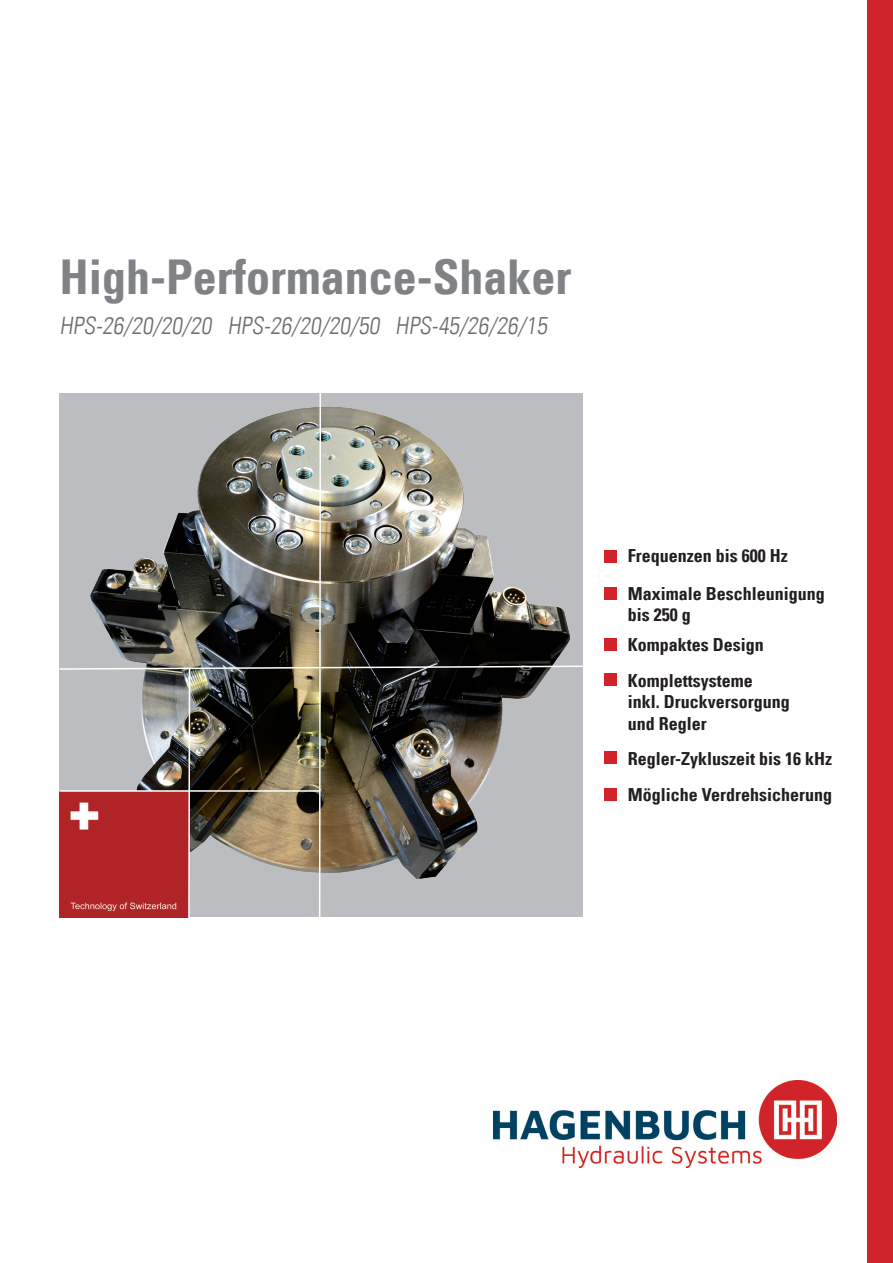
<style>
.page{position:relative;width:893px;height:1263px;background:#fff}
.page>*{position:absolute;margin:0;border:0;box-sizing:border-box;transform-origin:0 0}
.t1{font:48px "Univers Com 67 Bold Cond";color:#808285}
.t2{font:24px "Univers Com 47 Light Cond";color:#6c6d70}
.t3{font:18px/21.6px "Univers Com 67 Bold Cond";color:#231f20}
</style>
<div class="page">
<div style="left:867px;top:0;width:26px;height:1263px;background:#d1232a"></div>
<img style="left:493px;top:1081px;width:344px;height:87px">
<div style="left:604px;top:550px;width:13px;height:13px;background:#d1232a"></div>
<div style="left:604px;top:587px;width:13px;height:13px;background:#d1232a"></div>
<div style="left:604px;top:638px;width:13px;height:13px;background:#d1232a"></div>
<div style="left:604px;top:674px;width:13px;height:12px;background:#d1232a"></div>
<img style="left:59px;top:393px;width:524px;height:525px">
<div style="left:604px;top:751px;width:13px;height:13px;background:#d1232a"></div>
<div style="left:604px;top:788px;width:13px;height:13px;background:#d1232a"></div>
<h1 class="t1" style="left:60px;top:248px;width:513px">High-Performance-Shaker</h1>
<h2 class="t2" style="left:60px;top:311px;width:493px">HPS-26/20/20/20 HPS-26/20/20/50 HPS-45/26/26/15</h2>
<p class="t3" style="left:628px;top:544px;width:161px">Frequenzen bis 600 Hz</p>
<p class="t3" style="left:628px;top:583px;width:198px">Maximale Beschleunigung bis 250 g</p>
<p class="t3" style="left:628px;top:634px;width:137px">Kompaktes Design</p>
<p class="t3" style="left:628px;top:669px;width:163px">Komplettsysteme<br>inkl. Druckversorgung und Regler</p>
<p class="t3" style="left:628px;top:740px;width:206px;line-height:36.3px">Regler-Zykluszeit bis 16 kHz<br>Mögliche Verdrehsicherung</p>
</div>
